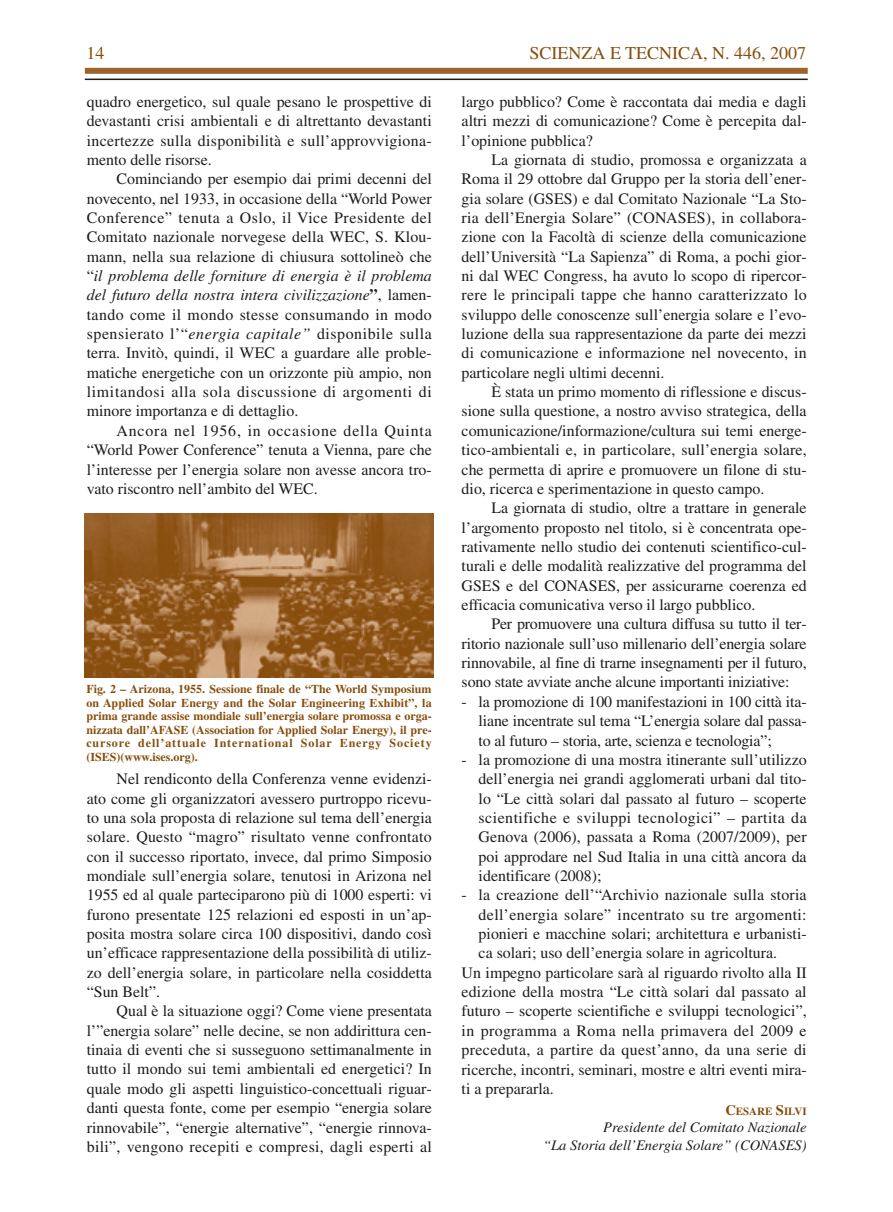
<style>
.page{position:relative;width:893px;height:1212px;background:#fff}
.page>*{position:absolute;margin:0;border:0;box-sizing:border-box;transform-origin:0 0}
.t1{font:18px "Times";color:#874d0a}
.t2{font:15.9px/19.4px "Times";color:#1c1c1a;text-align:justify}
.t3{font:15.9px "Times";letter-spacing:.02em;color:#1c1c1a}
.t4{font:15.9px "Times";letter-spacing:.025em;color:#1c1c1a}
.t5{font:italic 14.55px/17.4px "Times";color:#1c1c1a;text-align:right}
.t6{font:700 12px/13.5px "Times";letter-spacing:.075em;color:#874d0a;text-align:justify}
.t7{font:700 10.95px "Times";color:#874d0a}
.s1{font-style:italic}
.s2{font-weight:700}
.s3{font-size:14.55px}
</style>
<div class="page">
<div style="left:85px;top:68px;width:723px;height:6px;background:#9b642d"></div>
<hr style="left:85px;top:79px;width:723px;height:1px;background:#1c1c1a">
<img style="left:85px;top:513px;width:348px;height:165px">
<p class="t1" style="left:86px;top:46px;width:19px">14</p>
<p class="t1" style="left:530px;top:46px;width:278px">SCIENZA E TECNICA, N. 446, 2007</p>
<p class="t2" style="left:87px;top:93px;width:347px">quadro energetico, sul quale pesano le prospettive di devastanti crisi ambientali e di altrettanto devastanti incertezze sulla disponibilità e sull’approvvigiona&shy;mento delle risorse.</p>
<p class="t2" style="left:87px;top:171px;width:347px;text-indent:30px">Cominciando per esempio dai primi decenni del novecento, nel 1933, in occasione della “World Power Conference” tenuta a Oslo, il Vice Presidente del Comitato nazionale norvegese della WEC, S. Klou&shy;mann, nella sua relazione di chiusura sottolineò che “<span class="s1">il problema delle forniture di energia è il problema del futuro della nostra intera civilizzazione</span><span class="s2">”</span>, lamen&shy;tando come il mondo stesse consumando in modo spensierato l’“<span class="s1">energia capitale”</span> disponibile sulla terra. Invitò, quindi, il WEC a guardare alle proble&shy;matiche energetiche con un orizzonte più ampio, non limitandosi alla sola discussione di argomenti di minore importanza e di dettaglio.</p>
<p class="t2" style="left:87px;top:422px;width:347px;text-indent:30px">Ancora nel 1956, in occasione della Quinta “World Power Conference” tenuta a Vienna, pare che l’interesse per l’energia solare non avesse ancora tro&shy;vato riscontro nell’ambito del WEC.</p>
<p class="t6" style="left:86px;top:683px;width:347px">Fig. 2 – Arizona, 1955. Sessione finale de “The World Symposium on Applied Solar Energy and the Solar Engineering Exhibit”, la prima grande assise mondiale sull’energia solare promossa e orga&shy;nizzata dall’AFASE (Association for Applied Solar Energy), il pre&shy;cursore dell’attuale International Solar Energy Society (ISES)(www.ises.org).</p>
<p class="t2" style="left:87px;top:771px;width:347px;text-indent:30px">Nel rendiconto della Conferenza venne evidenzi&shy;ato come gli organizzatori avessero purtroppo ricevu&shy;to una sola proposta di relazione sul tema dell’energia solare. Questo “magro” risultato venne confrontato con il successo riportato, invece, dal primo Simposio mondiale sull’energia solare, tenutosi in Arizona nel 1955 ed al quale parteciparono più di 1000 esperti: vi furono presentate 125 relazioni ed esposti in un’ap&shy;posita mostra solare circa 100 dispositivi, dando così un’efficace rappresentazione della possibilità di utiliz&shy;zo dell’energia solare, in particolare nella cosiddetta “Sun Belt”.</p>
<p class="t2" style="left:87px;top:1003px;width:347px;text-indent:30px">Qual è la situazione oggi? Come viene presentata l’”energia solare” nelle decine, se non addirittura cen&shy;tinaia di eventi che si susseguono settimanalmente in tutto il mondo sui temi ambientali ed energetici? In quale modo gli aspetti linguistico-concettuali riguar&shy;danti questa fonte, come per esempio “energia solare rinnovabile”, “energie alternative”, “energie rinnova&shy;bili”, vengono recepiti e compresi, dagli esperti al</p>
<p class="t2" style="left:462px;top:93px;width:347px">largo pubblico? Come è raccontata dai media e dagli altri mezzi di comunicazione? Come è percepita dal&shy;l’opinione pubblica?</p>
<p class="t2" style="left:462px;top:151px;width:347px;text-indent:30px">La giornata di studio, promossa e organizzata a Roma il 29 ottobre dal Gruppo per la storia dell’ener&shy;gia solare (GSES) e dal Comitato Nazionale “La Sto&shy;ria dell’Energia Solare” (CONASES), in collabora&shy;zione con la Facoltà di scienze della comunicazione dell’Università “La Sapienza” di Roma, a pochi gior&shy;ni dal WEC Congress, ha avuto lo scopo di ripercor&shy;rere le principali tappe che hanno caratterizzato lo sviluppo delle conoscenze sull’energia solare e l’evo&shy;luzione della sua rappresentazione da parte dei mezzi di comunicazione e informazione nel novecento, in particolare negli ultimi decenni.</p>
<p class="t2" style="left:462px;top:384px;width:347px;text-indent:30px">È stata un primo momento di riflessione e discus&shy;sione sulla questione, a nostro avviso strategica, della comunicazione/informazione/cultura sui temi energe&shy;tico-ambientali e, in particolare, sull’energia solare, che permetta di aprire e promuovere un filone di stu&shy;dio, ricerca e sperimentazione in questo campo.</p>
<p class="t2" style="left:462px;top:500px;width:347px;text-indent:30px">La giornata di studio, oltre a trattare in generale l’argomento proposto nel titolo, si è concentrata ope&shy;rativamente nello studio dei contenuti scientifico-cul&shy;turali e delle modalità realizzative del programma del GSES e del CONASES, per assicurarne coerenza ed efficacia comunicativa verso il largo pubblico.</p>
<p class="t2" style="left:462px;top:616px;width:347px;text-indent:30px">Per promuovere una cultura diffusa su tutto il ter&shy;ritorio nazionale sull’uso millenario dell’energia solare rinnovabile, al fine di trarne insegnamenti per il futuro, sono state avviate anche alcune importanti iniziative:</p>
<p class="t2" style="left:479px;top:693px;width:330px;text-indent:-17px">- la promozione di 100 manifestazioni in 100 città ita&shy;liane incentrate sul tema “L’energia solare dal passa&shy;to al futuro – storia, arte, scienza e tecnologia”;</p>
<p class="t2" style="left:479px;top:751px;width:330px;text-indent:-17px">- la promozione di una mostra itinerante sull’utilizzo dell’energia nei grandi agglomerati urbani dal tito&shy;lo “Le città solari dal passato al futuro – scoperte scientifiche e sviluppi tecnologici” – partita da Genova (2006), passata a Roma (2007/2009), per poi approdare nel Sud Italia in una città ancora da identificare (2008);</p>
<p class="t2" style="left:462px;top:887px;width:347px">- la creazione dell’“Archivio nazionale sulla storia</p>
<p class="t3" style="left:479px;top:908px;width:330px">dell’energia solare” incentrato su tre argomenti:</p>
<p class="t2" style="left:479px;top:925px;width:330px">pionieri e macchine solari; architettura e urbanisti-</p>
<p class="t2" style="left:479px;top:945px;width:300px">ca solari; uso dell’energia solare in agricoltura.</p>
<p class="t2" style="left:462px;top:964px;width:347px">Un impegno particolare sarà al riguardo rivolto alla II</p>
<p class="t2" style="left:462px;top:983px;width:347px">edizione della mostra “Le città solari dal passato al</p>
<p class="t2" style="left:462px;top:1003px;width:347px">futuro – scoperte scientifiche e sviluppi tecnologici”,</p>
<p class="t4" style="left:462px;top:1025px;width:347px">in programma a Roma nella primavera del 2009 e</p>
<p class="t3" style="left:462px;top:1044px;width:347px">preceduta, a partire da quest’anno, da una serie di</p>
<p class="t2" style="left:462px;top:1061px;width:347px">ricerche, incontri, seminari, mostre e altri eventi mira-</p>
<p class="t2" style="left:462px;top:1080px;width:94px">ti a prepararla.</p>
<p class="t7" style="left:725px;top:1107px;width:83px"><span class="s3">C</span>ESARE <span class="s3">S</span>ILVI</p>
<p class="t5" style="left:543px;top:1120px;width:265px">Presidente del Comitato Nazionale<br>“La Storia dell’Energia Solare” (CONASES)</p>
</div>
